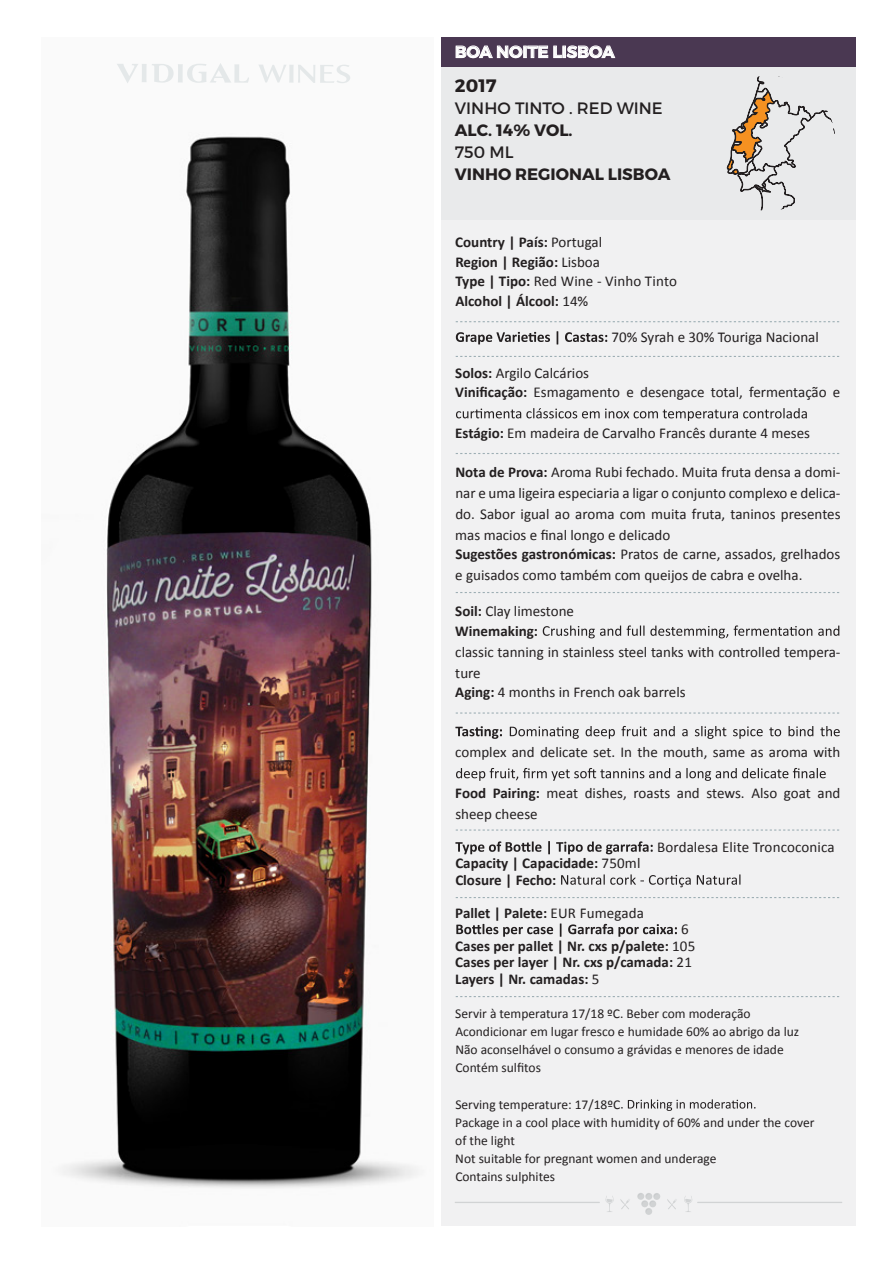
<style>
.page{position:relative;width:893px;height:1263px;background:#fff}
.page>*{position:absolute;margin:0;border:0;box-sizing:border-box;transform-origin:0 0}
.t1{font:700 18px "Montserrat";color:#231f20}
.t2{font:700 16.5px "Montserrat";color:#231f20}
.t3{font:16.5px "Montserrat";color:#231f20}
.t4{font:600 16.5px "Montserrat";color:#fff}
.t5{font:15px/21px "Calibri";color:#231f20}
.t6{font:700 15px/19.5px "Calibri";color:#231f20}
.t7{font:13.5px/18.1px "Calibri";color:#231f20}
.s1{font-weight:400}
.s2{font-weight:700}
</style>
<div class="page">
<img style="left:60px;top:64px;width:359px;height:1125px">
<div style="left:441px;top:67px;width:415px;height:153px;background:#e9eaeb"></div>
<div style="left:441px;top:37px;width:415px;height:30px;background:#4a3852"></div>
<svg style="left:456px;top:46px;width:159px;height:12px"></svg>
<svg style="left:727px;top:76px;width:108px;height:135px"></svg>
<div style="left:441px;top:220px;width:415px;height:1006px;background:#f1f1f2"></div>
<svg style="left:456px;top:331px;width:151px;height:13px"></svg>
<svg style="left:456px;top:408px;width:351px;height:13px"></svg>
<svg style="left:543px;top:625px;width:296px;height:13px"></svg>
<svg style="left:455px;top:726px;width:47px;height:13px"></svg>
<svg style="left:510px;top:726px;width:330px;height:13px"></svg>
<svg style="left:456px;top:768px;width:370px;height:13px"></svg>
<svg style="left:455px;top:841px;width:198px;height:13px"></svg>
<svg style="left:561px;top:874px;width:179px;height:13px"></svg>
<svg style="left:456px;top:923px;width:221px;height:14px"></svg>
<svg style="left:621px;top:1099px;width:134px;height:12px"></svg>
<hr style="left:697px;top:1202px;width:145px;height:1px;background:#d1d3d4">
<hr style="left:455px;top:1202px;width:145px;height:1px;background:#d1d3d4">
<svg style="left:684px;top:1196px;width:8px;height:16px"></svg>
<svg style="left:667px;top:1199px;width:10px;height:10px"></svg>
<svg style="left:605px;top:1196px;width:9px;height:16px"></svg>
<svg style="left:620px;top:1199px;width:10px;height:10px"></svg>
<div style="left:637px;top:1193px;width:7px;height:7px;background:#d1d3d4;border-radius:50%"></div>
<div style="left:645px;top:1193px;width:7px;height:7px;background:#d1d3d4;border-radius:50%"></div>
<div style="left:653px;top:1193px;width:7px;height:7px;background:#d1d3d4;border-radius:50%"></div>
<div style="left:645px;top:1208px;width:7px;height:7px;background:#d1d3d4;border-radius:50%"></div>
<svg style="left:639px;top:1194px;width:17px;height:17px"></svg>
<svg style="left:456px;top:321px;width:384px;height:1px"></svg>
<svg style="left:456px;top:356px;width:384px;height:1px"></svg>
<svg style="left:456px;top:712px;width:384px;height:2px"></svg>
<svg style="left:456px;top:453px;width:384px;height:1px"></svg>
<svg style="left:456px;top:592px;width:384px;height:1px"></svg>
<svg style="left:456px;top:829px;width:384px;height:2px"></svg>
<svg style="left:456px;top:897px;width:384px;height:1px"></svg>
<svg style="left:456px;top:996px;width:384px;height:1px"></svg>
<svg style="left:117px;top:63px;width:132px;height:21px"></svg>
<svg style="left:258px;top:65px;width:92px;height:18px"></svg>
<p class="t4" style="left:455px;top:42px;width:161px">BOA NOITE LISBOA</p>
<p class="t1" style="left:455px;top:75px;width:43px">2017</p>
<p class="t3" style="left:455px;top:98px;width:209px">VINHO TINTO . RED WINE</p>
<p class="t2" style="left:455px;top:120px;width:119px">ALC. 14% VOL.</p>
<p class="t3" style="left:455px;top:142px;width:60px">750 ML</p>
<p class="t2" style="left:455px;top:164px;width:217px">VINHO REGIONAL LISBOA</p>
<p class="t6" style="left:455px;top:233px;width:223px">Country | País: <span class="s1">Portugal<br></span>Region | Região: <span class="s1">Lisboa<br></span>Type | Tipo: <span class="s1">Red Wine - Vinho Tinto<br></span>Alcohol | Álcool: <span class="s1">14%</span></p>
<p class="t5" style="left:612px;top:326px;width:209px">70% Syrah e 30% Touriga Nacional</p>
<p class="t5" style="left:455px;top:363px;width:387px;line-height:19.5px"><span class="s2">Solos:</span> Argilo Calcários<br><span class="s2">Vinificação:</span> Esmagamento e desengace total, fermentação e</p>
<p class="t5" style="left:455px;top:422px;width:356px"><span class="s2">Estágio:</span> Em madeira de Carvalho Francês durante 4 meses</p>
<p class="t5" style="left:455px;top:461px;width:387px;text-align:justify"><span class="s2">Nota de Prova:</span> Aroma Rubi fechado. Muita fruta densa a domi&shy;nar e uma ligeira especiaria a ligar o conjunto complexo e delica&shy;do. Sabor igual ao aroma com muita fruta, taninos presentes mas macios e final longo e delicado</p>
<p class="t5" style="left:455px;top:544px;width:387px"><span class="s2">Sugestões gastronómicas:</span> Pratos de carne, assados, grelhados e guisados como também com queijos de cabra e ovelha.</p>
<p class="t6" style="left:455px;top:601px;width:120px">Soil: <span class="s1">Clay limestone<br></span>Winemaking:</p>
<p class="t5" style="left:455px;top:641px;width:387px">classic tanning in stainless steel tanks with controlled tempera&shy;ture</p>
<p class="t5" style="left:455px;top:682px;width:232px"><span class="s2">Aging:</span> 4 months in French oak barrels</p>
<p class="t5" style="left:455px;top:742px;width:387px">complex and delicate set. In the mouth, same as aroma with</p>
<p class="t5" style="left:455px;top:782px;width:387px"><span class="s2">Food Pairing:</span> meat dishes, roasts and stews. Also goat and sheep cheese</p>
<p class="t5" style="left:657px;top:836px;width:179px">Bordalesa Elite Troncoconica</p>
<p class="t6" style="left:455px;top:855px;width:187px;line-height:16.5px">Capacity | Capacidade: <span class="s1">750ml<br></span>Closure | Fecho:</p>
<p class="t6" style="left:455px;top:903px;width:190px">Pallet | Palete: <span class="s1">EUR Fumegada</span></p>
<p class="t6" style="left:455px;top:921px;width:241px;line-height:16.5px;text-indent:226px"><span class="s1">6<br></span>Cases per pallet | Nr. cxs p/palete: <span class="s1">105<br></span>Cases per layer | Nr. cxs p/camada: <span class="s1">21<br></span>Layers | Nr. camadas: <span class="s1">5</span></p>
<p class="t7" style="left:455px;top:1004px;width:345px">Servir à temperatura 17/18 ºC. Beber com moderação Acondicionar em lugar fresco e humidade 60% ao abrigo da luz Não aconselhável o consumo a grávidas e menores de idade Contém sulfitos</p>
<p class="t7" style="left:455px;top:1095px;width:361px">Serving temperature: 17/18ºC<br>Package in a cool place with humidity of 60% and under the cover of the light<br>Not suitable for pregnant women and underage<br>Contains sulphites</p>
</div>
